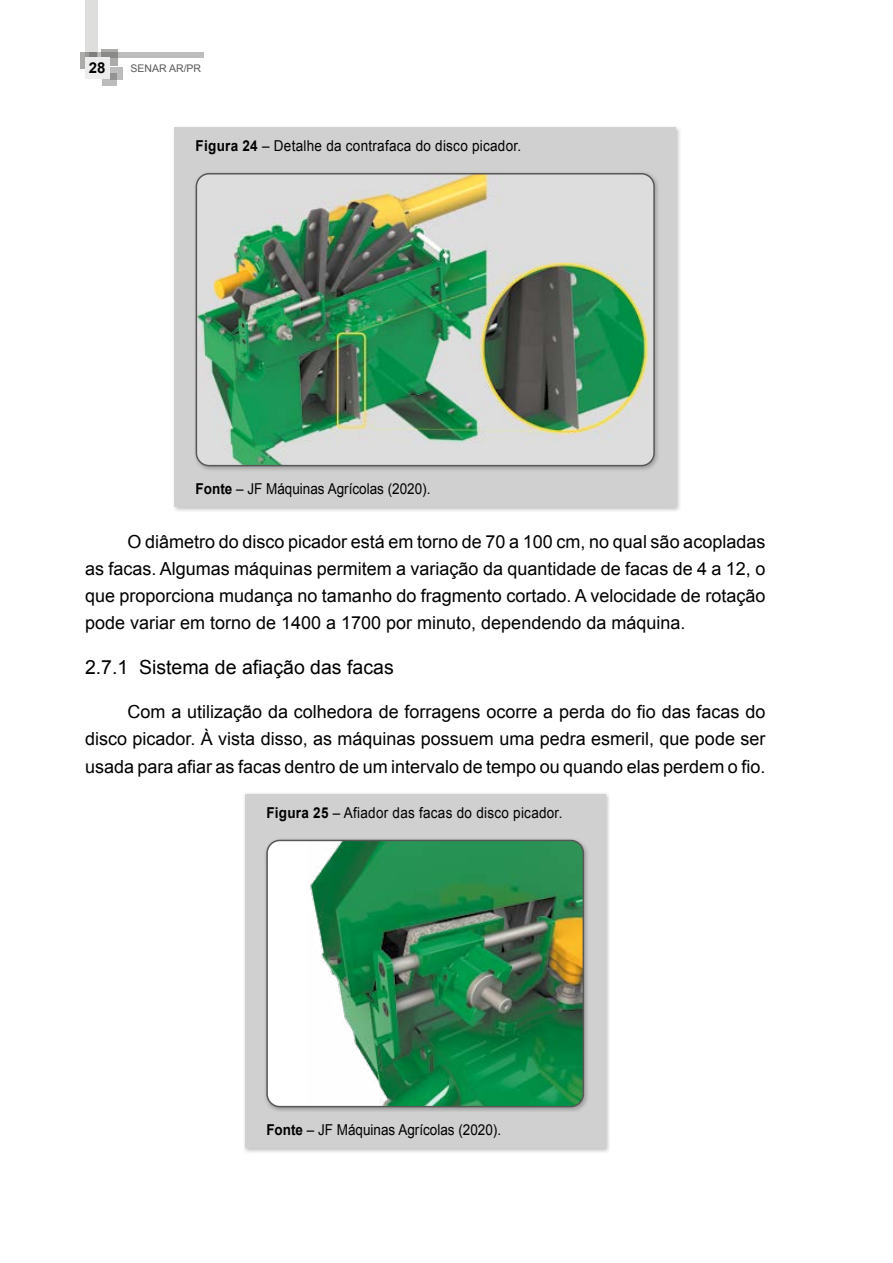
<style>
.page{position:relative;width:893px;height:1263px;background:#fff}
.page>*{position:absolute;margin:0;border:0;box-sizing:border-box;transform-origin:0 0}
.t1{font:19.5px "Arial";color:#000}
.t2{font:18px/27px "Arial";color:#000;text-align:justify}
.t3{font:15px "Arial";letter-spacing:.02em;color:#000;scale:.9 1}
.t4{font:15px "Arial";color:#000;scale:.9 1}
.t5{font:700 15px "Arial";color:#000}
.t6{font:10.5px "Arial";color:#575756}
.s1{font-weight:700}
</style>
<div class="page">
<svg style="left:102px;top:73px;width:15px;height:12px"></svg>
<svg style="left:111px;top:67px;width:12px;height:12px"></svg>
<div style="left:80px;top:52px;width:17px;height:16px;background:#ababaa"></div>
<svg style="left:101px;top:50px;width:17px;height:16px"></svg>
<svg style="left:97px;top:52px;width:107px;height:6px"></svg>
<svg style="left:85px;top:0;width:12px;height:58px"></svg>
<div style="left:85px;top:58px;width:24px;height:21px;background:#ededed"></div>
<div style="left:172px;top:126px;width:509px;height:387px;background:#000;opacity:.25"></div>
<div style="left:174px;top:128px;width:502px;height:379px;background:#d0d0d0"></div>
<div style="left:193px;top:171px;width:467px;height:300px;background:#000;opacity:.25"></div>
<img style="left:196px;top:174px;width:458px;height:292px">
<div style="left:196px;top:173px;width:459px;height:293px;border:2px solid #575756;border-radius:13px"></div>
<div style="left:242px;top:792px;width:368px;height:361px;background:#000;opacity:.25"></div>
<div style="left:245px;top:794px;width:360px;height:354px;background:#d0d0d0"></div>
<div style="left:264px;top:838px;width:326px;height:274px;background:#000;opacity:.25"></div>
<div style="left:267px;top:840px;width:316px;height:266px;background:#fff;border-radius:13px"></div>
<img style="left:310px;top:840px;width:273px;height:266px">
<div style="left:266px;top:840px;width:318px;height:267px;border:2px solid #575756;border-radius:13px"></div>
<p class="t5" style="left:89px;top:57px;width:18px">28</p>
<p class="t6" style="left:131px;top:61px;width:72px">SENAR AR/PR</p>
<p class="t3" style="left:196px;top:136px;width:363px"><span class="s1">Figura 24</span> – Detalhe da contrafaca do disco picador.</p>
<p class="t4" style="left:196px;top:479px;width:262px"><span class="s1">Fonte</span> – JF Máquinas Agrícolas (2020).</p>
<p class="t2" style="left:85px;top:529px;width:682px;text-indent:43px">O diâmetro do disco picador está em torno de 70 a 100 cm, no qual são acopladas as facas. Algumas máquinas permitem a variação da quantidade de facas de 4 a 12, o que proporciona mudança no tamanho do fragmento cortado. A velocidade de rotação pode variar em torno de 1400 a 1700 por minuto, dependendo da máquina.</p>
<p class="t1" style="left:85px;top:655px;width:310px">2.7.1 Sistema de afiação das facas</p>
<p class="t2" style="left:85px;top:699px;width:682px;text-indent:43px">Com a utilização da colhedora de forragens ocorre a perda do fio das facas do disco picador. À vista disso, as máquinas possuem uma pedra esmeril, que pode ser usada para afiar as facas dentro de um intervalo de tempo ou quando elas perdem o fio.</p>
<p class="t3" style="left:266px;top:803px;width:330px"><span class="s1">Figura 25</span> – Afiador das facas do disco picador.</p>
<p class="t4" style="left:266px;top:1120px;width:262px"><span class="s1">Fonte</span> – JF Máquinas Agrícolas (2020).</p>
</div>
